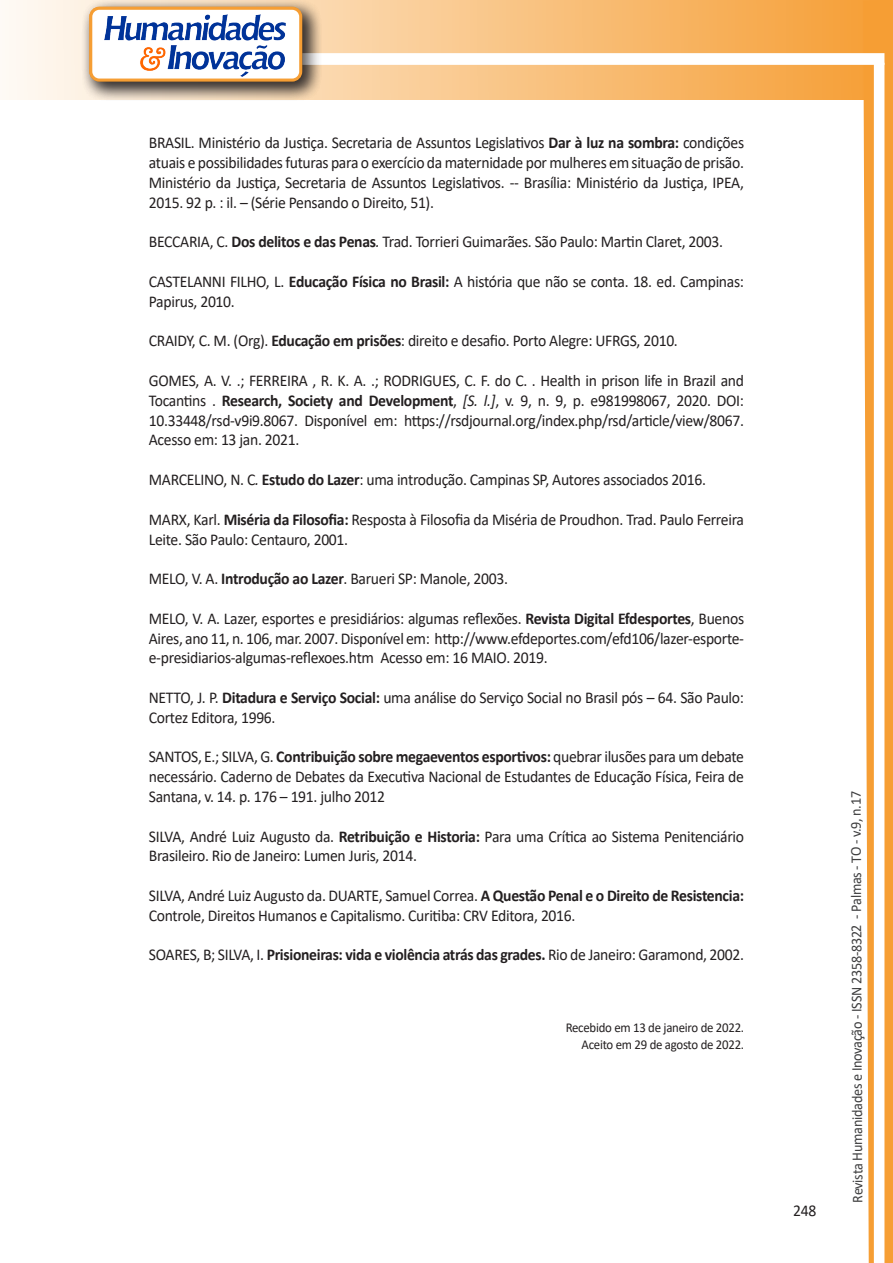
<style>
.page{position:relative;width:893px;height:1263px;background:#fff}
.page>*{position:absolute;margin:0;border:0;box-sizing:border-box;transform-origin:0 0}
.texto{font:16.5px/19.8px "Calibri";letter-spacing:-.02em;color:#231f20;scale:.95 1}
.t1{font:15px "Calibri";letter-spacing:-.025em;color:#3e3e3f;scale:.95 1}
.texto-2{font:13.5px "Calibri";letter-spacing:-.02em;color:#231f20;scale:.95 1}
.s1{font-weight:700}
.s2{font-style:italic}
</style>
<div class="page">
<svg style="left:5px;top:0;width:858px;height:100px;background:#f9c484"></svg>
<div style="left:302px;top:53px;width:582px;height:12px;background:#fff;border:2px solid #fff"></div>
<svg style="left:863px;top:0;width:30px;height:1263px"></svg>
<div style="left:81px;top:0;width:241px;height:102px;background:#231f20;opacity:.75"></div>
<div style="left:91px;top:8px;width:210px;height:72px;background:#fff;border-radius:9px"></div>
<img style="left:104px;top:14px;width:181px;height:62px">
<div style="left:89px;top:7px;width:213px;height:75px;border:3px solid #f69e34;border-radius:9px"></div>
<p class="texto" style="left:149px;top:133px;width:628px;text-align:justify">BRASIL. Ministério da Justiça. Secretaria de Assuntos Legislativos <span class="s1">Dar à luz na sombra:</span> condições atuais e possibilidades futuras para o exercício da maternidade por mulheres em situação de prisão.<br>Ministério da Justiça, Secretaria de Assuntos Legislativos. -- Brasília: Ministério da Justiça, IPEA, 2015. 92 p. : il. – (Série Pensando o Direito, 51).</p>
<p class="texto" style="left:149px;top:232px;width:606px">BECCARIA, C. <span class="s1">Dos delitos e das Penas</span><span class="s2">.</span> Trad. Torrieri Guimarães. São Paulo: Martin Claret, 2003.</p>
<p class="texto" style="left:149px;top:271px;width:628px">CASTELANNI FILHO, L. <span class="s1">Educação Física no Brasil:</span> A história que não se conta. 18. ed. Campinas:<br>Papirus, 2010.</p>
<p class="texto" style="left:149px;top:331px;width:558px">CRAIDY, C. M. (Org). <span class="s1">Educação em prisões</span>: direito e desafio. Porto Alegre: UFRGS, 2010.</p>
<p class="texto" style="left:149px;top:370px;width:628px;text-align:justify">GOMES, A. V. .; FERREIRA , R. K. A. .; RODRIGUES, C. F. do C. . Health in prison life in Brazil and Tocantins . <span class="s1">Research, Society and Development</span>, <span class="s2">[S. l.]</span>, v. 9, n. 9, p. e981998067, 2020. DOI:<br>10.33448/rsd-v9i9.8067. Disponível em: https://rsdjournal.org/index.php/rsd/article/view/8067.<br>Acesso em: 13 jan. 2021.</p>
<p class="texto" style="left:149px;top:469px;width:588px">MARCELINO, N. C<span class="s2">.</span> <span class="s1">Estudo do Lazer</span>: uma introdução. Campinas SP, Autores associados 2016.</p>
<p class="texto" style="left:149px;top:509px;width:628px">MARX, Karl. <span class="s1">Miséria da Filosofia:</span> Resposta à Filosofia da Miséria de Proudhon. Trad. Paulo Ferreira<br>Leite. São Paulo: Centauro, 2001.</p>
<p class="texto" style="left:149px;top:568px;width:380px">MELO, V. A. <span class="s1">Introdução ao Lazer</span>. Barueri SP: Manole, 2003.</p>
<p class="texto" style="left:149px;top:608px;width:628px;text-align:justify">MELO, V. A. Lazer, esportes e presidiários: algumas reflexões. <span class="s1">Revista Digital Efdesportes</span>, Buenos Aires, ano 11, n. 106, mar. 2007. Disponível em: http://www.efdeportes.com/efd106/lazer-esporte&shy;e-presidiarios-algumas-reflexoes.htm Acesso em: 16 MAIO. 2019.</p>
<p class="texto" style="left:149px;top:687px;width:628px">NETTO, J. P. <span class="s1">Ditadura e Serviço Social:</span> uma análise do Serviço Social no Brasil pós – 64. São Paulo:<br>Cortez Editora, 1996.</p>
<p class="texto" style="left:149px;top:746px;width:628px;text-align:justify">SANTOS, E.; SILVA, G. <span class="s1">Contribuição sobre megaeventos esportivos:</span> quebrar ilusões para um debate necessário. Caderno de Debates da Executiva Nacional de Estudantes de Educação Física, Feira de Santana, v. 14. p. 176 – 191. julho 2012</p>
<p class="texto" style="left:149px;top:826px;width:628px">SILVA, André Luiz Augusto da. <span class="s1">Retribuição e Historia:</span> Para uma Crítica ao Sistema Penitenciário<br>Brasileiro. Rio de Janeiro: Lumen Juris, 2014.</p>
<p class="texto" style="left:149px;top:885px;width:628px">SILVA, André Luiz Augusto da. DUARTE, Samuel Correa. <span class="s1">A Questão Penal e o Direito de Resistencia:<br></span>Controle, Direitos Humanos e Capitalismo. Curitiba: CRV Editora, 2016.</p>
<p class="texto" style="left:149px;top:944px;width:628px">SOARES, B; SILVA, I. <span class="s1">Prisioneiras: vida e violência atrás das grades.</span> Rio de Janeiro: Garamond, 2002.</p>
<p class="texto-2" style="left:566px;top:1018px;width:189px">Recebido em 13 de janeiro de 2022.</p>
<p class="texto-2" style="left:582px;top:1035px;width:173px">Aceito em 29 de agosto de 2022.</p>
<p class="texto" style="left:793px;top:1200px;width:26px">248</p>
<p class="t1" style="left:846px;top:1203px;width:435px;rotate:-90deg">Revista Humanidades e Inovação - ISSN 2358-8322 - Palmas - TO - v.9, n.17</p>
</div>
